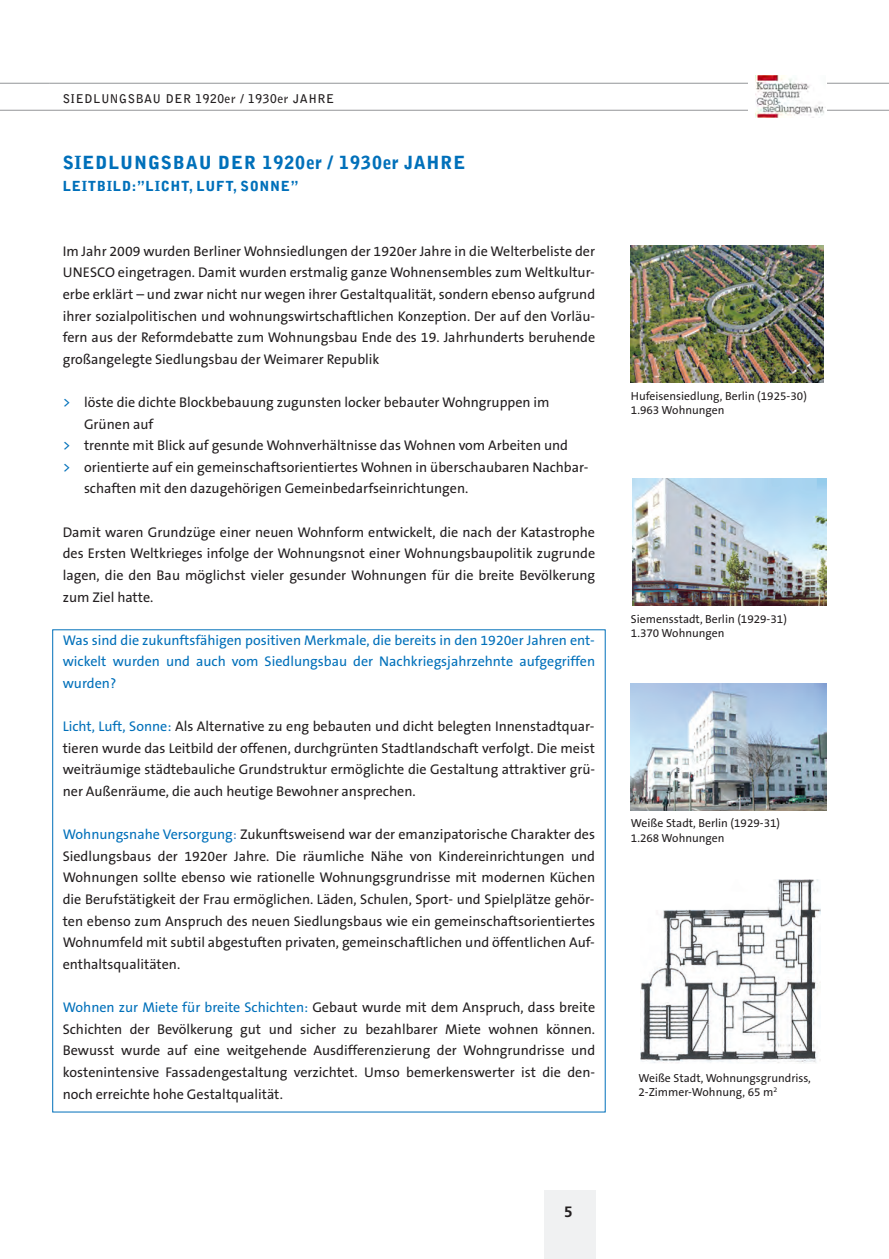
<style>
.page{position:relative;width:889px;height:1259px;background:#fff}
.page>*{position:absolute;margin:0;border:0;box-sizing:border-box;transform-origin:0 0}
.t1{font:900 18px "Bell Gothic Std";letter-spacing:.05em;color:#0070ba}
.t2{font:700 15px "Frutiger";color:#231f20}
.t3{font:14.1px/21.6px "The Sans B5 Plain";color:#231f20;text-align:justify}
.t4{font:14.1px/21.6px "The Sans B5 Plain";color:#0070ba;text-align:justify}
.t5{font:900 13.8px "Bell Gothic Std";letter-spacing:.05em;color:#0070ba}
.t6{font:700 12px "Bell Gothic Std";letter-spacing:.05em;color:#231f20}
.t7{font:11.7px/14.1px "The Sans B5 Plain";color:#231f20}
.s1{color:#0070ba}
.s2{color:#3b82c4}
</style>
<div class="page">
<hr style="left:49px;top:83px;width:840px;height:1px;background:#939598">
<img style="left:631px;top:245px;width:193px;height:137px">
<div style="left:544px;top:1190px;width:51px;height:69px;background:#f0f1f2"></div>
<hr style="left:0;top:110px;width:889px;height:1px;background:#939598">
<hr style="left:0;top:83px;width:49px;height:1px;background:#939598">
<img style="left:640px;top:880px;width:180px;height:183px">
<img style="left:631px;top:683px;width:196px;height:127px">
<img style="left:632px;top:479px;width:194px;height:126px">
<div style="left:748px;top:71px;width:79px;height:52px;background:#fff"></div>
<img style="left:755px;top:76px;width:69px;height:42px">
<p class="t6" style="left:63px;top:94px;width:273px">SIEDLUNGSBAU DER 1920er / 1930er JAHRE</p>
<p class="t1" style="left:63px;top:156px;width:404px">SIEDLUNGSBAU DER 1920er / 1930er JAHRE</p>
<p class="t5" style="left:63px;top:181px;width:237px">LEITBILD:”LICHT, LUFT, SONNE”</p>
<p class="t3" style="left:63px;top:241px;width:534px">Im Jahr 2009 wurden Berliner Wohnsiedlungen der 1920er Jahre in die Welterbeliste der UNESCO eingetragen. Damit wurden erstmalig ganze Wohnensembles zum Weltkultur&shy;erbe erklärt – und zwar nicht nur wegen ihrer Gestaltqualität, sondern ebenso aufgrund ihrer sozialpolitischen und wohnungswirtschaftlichen Konzeption. Der auf den Vorläu&shy;fern aus der Reformdebatte zum Wohnungsbau Ende des 19. Jahrhunderts beruhende großangelegte Siedlungsbau der Weimarer Republik</p>
<p class="t3" style="left:63px;top:392px;width:488px"><span class="s1">&gt;</span> löste die dichte Blockbebauung zugunsten locker bebauter Wohngruppen im</p>
<p class="t3" style="left:84px;top:413px;width:71px">Grünen auf</p>
<p class="t3" style="left:63px;top:435px;width:507px"><span class="s1">&gt;</span> trennte mit Blick auf gesunde Wohnverhältnisse das Wohnen vom Arbeiten und</p>
<p class="t3" style="left:63px;top:457px;width:527px"><span class="s1">&gt;</span> orientierte auf ein gemeinschaftsorientiertes Wohnen in überschaubaren Nachbar-</p>
<p class="t3" style="left:84px;top:478px;width:386px">schaften mit den dazugehörigen Gemeinbedarfseinrichtungen.</p>
<p class="t3" style="left:63px;top:521px;width:534px">Damit waren Grundzüge einer neuen Wohnform entwickelt, die nach der Katastrophe des Ersten Weltkrieges infolge der Wohnungsnot einer Wohnungsbaupolitik zugrunde lagen, die den Bau möglichst vieler gesunder Wohnungen für die breite Bevölkerung zum Ziel hatte.</p>
<p class="t4" style="left:63px;top:629px;width:534px">Was sind die zukunftsfähigen positiven Merkmale, die bereits in den 1920er Jahren ent&shy;wickelt wurden und auch vom Siedlungsbau der Nachkriegsjahrzehnte aufgegriffen wurden?</p>
<p class="t3" style="left:63px;top:716px;width:534px"><span class="s1">Licht, Luft, Sonne:</span> Als Alternative zu eng bebauten und dicht belegten Innenstadtquar&shy;tieren wurde das Leitbild der offenen, durchgrünten Stadtlandschaft verfolgt. Die meist weiträumige städtebauliche Grundstruktur ermöglichte die Gestaltung attraktiver grü&shy;ner Außenräume, die auch heutige Bewohner ansprechen.</p>
<p class="t3" style="left:63px;top:824px;width:534px"><span class="s1">Wohnungsnahe Versorgung</span><span class="s2">:</span> Zukunftsweisend war der emanzipatorische Charakter des Siedlungsbaus der 1920er Jahre. Die räumliche Nähe von Kindereinrichtungen und Wohnungen sollte ebenso wie rationelle Wohnungsgrundrisse mit modernen Küchen die Berufstätigkeit der Frau ermöglichen. Läden, Schulen, Sport- und Spielplätze gehör&shy;ten ebenso zum Anspruch des neuen Siedlungsbaus wie ein gemeinschaftsorientiertes Wohnumfeld mit subtil abgestuften privaten, gemeinschaftlichen und öffentlichen Auf&shy;enthaltsqualitäten.</p>
<p class="t3" style="left:63px;top:997px;width:534px"><span class="s1">Wohnen zur Miete für breite Schichten:</span> Gebaut wurde mit dem Anspruch, dass breite Schichten der Bevölkerung gut und sicher zu bezahlbarer Miete wohnen können.<br>Bewusst wurde auf eine weitgehende Ausdifferenzierung der Wohngrundrisse und kostenintensive Fassadengestaltung verzichtet. Umso bemerkenswerter ist die den&shy;noch erreichte hohe Gestaltqualität.</p>
<p class="t7" style="left:631px;top:389px;width:177px">Hufeisensiedlung, Berlin (1925-30)<br>1.963 Wohnungen</p>
<p class="t7" style="left:631px;top:612px;width:157px">Siemensstadt, Berlin (1929-31)<br>1.370 Wohnungen</p>
<p class="t7" style="left:631px;top:817px;width:151px">Weiße Stadt, Berlin (1929-31)<br>1.268 Wohnungen</p>
<p class="t7" style="left:638px;top:1071px;width:174px">Weiße Stadt, Wohnungsgrundriss,<br>2-Zimmer-Wohnung, 65 m<sup>2</sup></p>
<p class="t2" style="left:564px;top:1206px;width:10px">5</p>
</div>
